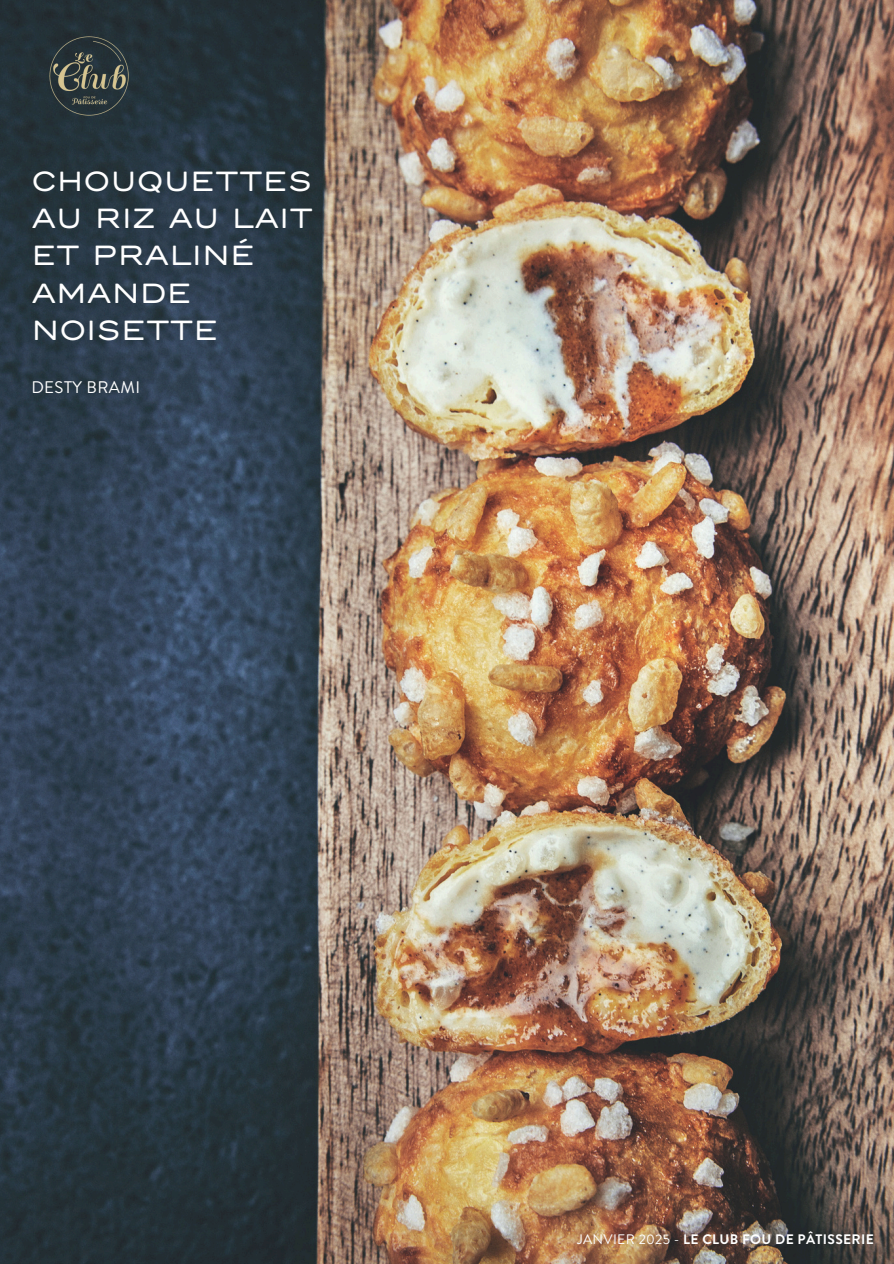
<style>
.page{position:relative;width:894px;height:1264px;background:#fff}
.page>*{position:absolute;margin:0;border:0;box-sizing:border-box;transform-origin:0 0}
.t1{font:27px/37.2px "Trio Grotesk";color:#fff}
.t2{font:16.8px "Brandon Grotesque";letter-spacing:.025em;color:#fff}
.t3{font:700 13.8px "Brandon Grotesque";letter-spacing:.025em;color:#fff}
.s1{font-weight:400}
</style>
<div class="page">
<img style="left:0;top:0;width:893px;height:1263px">
<img style="left:45px;top:32px;width:89px;height:89px">
<p class="t1" style="left:31px;top:164px;width:283px">CHOUQUETTES<br>AU RIZ AU LAIT<br>ET PRALINÉ<br>AMANDE<br>NOISETTE</p>
<p class="t2" style="left:31px;top:375px;width:110px">DESTY BRAMI</p>
<h1 class="t3" style="left:577px;top:1229px;width:298px"><span class="s1">JANVIER 2025 -</span> LE CLUB FOU DE PÂTISSERIE</h1>
</div>
